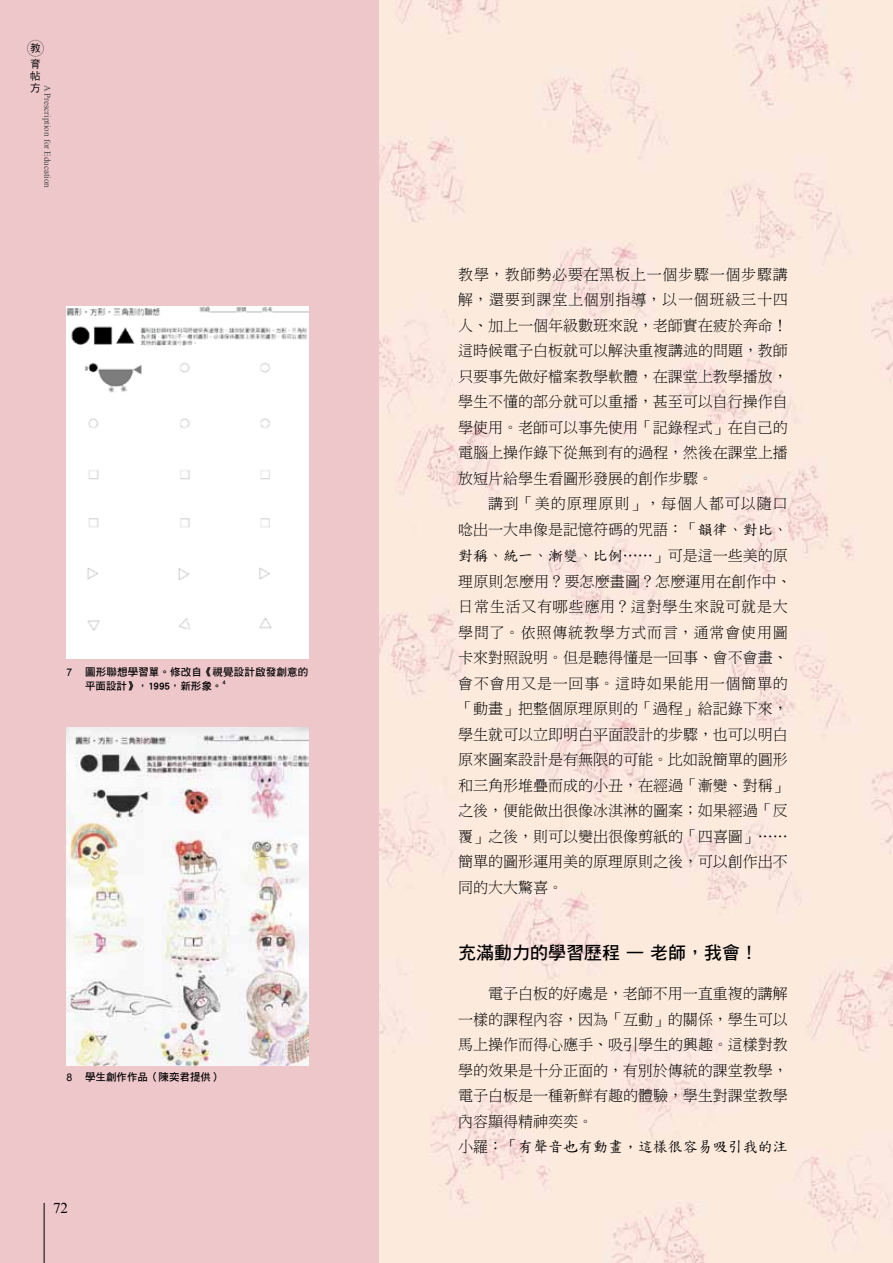
<style>
.page{position:relative;width:893px;height:1263px;background:#fff}
.page>*{position:absolute;margin:0;border:0;box-sizing:border-box;transform-origin:0 0}
.t1{font:18px "DF Hei Std W7";color:#000}
.t2{font:15px/25.5px "DF Ming Lt HK BF";color:#000;text-align:justify}
.t3{font:15px "DF Biao Kai Shu SB HKSCSP U";color:#000}
.t4{font:15px/25.5px "DF Ming Lt HK BF";letter-spacing:.03em;color:#000;text-align:right}
.t5{font:15px "Times New Roman";color:#000}
.t6{font:10.5px/13.5px "DF Hei Bd HKP BF";color:#000}
.t7{font:10.5px/16px "DF Hei Md HKP BF";color:#000}
.t8{font:9px "Times New Roman";color:#4c4948}
.t9{font:6.15px "DF Hei Bd HKP BF";color:#000}
.s1{font-family:"Arial"}
.s2{font-family:"DF Biao Kai Shu SB HKSCSP U"}
.s3{font-family:"DF Ming Lt HK BF"}
</style>
<div class="page">
<img style="left:378px;top:0;width:515px;height:1263px">
<div style="left:0;top:0;width:378px;height:1263px;background:#eec7cb"></div>
<div style="left:67px;top:307px;width:241px;height:351px;background:#fff"></div>
<img style="left:67px;top:727px;width:241px;height:338px">
<hr style="left:44px;top:1203px;width:1px;height:60px;background:#000">
<div style="left:27px;top:40px;width:17px;height:17px;border:1px solid #000;border-radius:50%"></div>
<p class="t7" style="left:30px;top:41px;width:12px">教育</p>
<p class="t7" style="left:30px;top:71px;width:12px;line-height:12px">帖方</p>
<p class="t8" style="left:54px;top:85px;width:105px;rotate:90deg">A Prescription for Education</p>
<p class="t6" style="left:85px;top:665px;width:225px;text-indent:-18px"><span class="s1">7</span> 圖形聯想學習單。修改自《視覺設計啟發創意的平面設計》，1995，新形象。</p>
<p class="t9" style="left:222px;top:679px;width:5px">4</p>
<p class="t6" style="left:67px;top:1070px;width:156px"><span class="s1">8</span> 學生創作作品（陳奕君提供）</p>
<p class="t5" style="left:53px;top:1198px;width:16px">72</p>
<p class="t2" style="left:458px;top:261px;width:331px">教學，教師勢必要在黑板上一個步驟一個步驟講解，還要到課堂上個別指導，以一個班級三十四人、加上一個年級數班來說，老師實在疲於奔命！這時候電子白板就可以解決重複講述的問題，教師只要事先做好檔案教學軟體，在課堂上教學播放，學生不懂的部分就可以重播，甚至可以自行操作自學使用。老師可以事先使用「記錄程式」在自己的電腦上操作錄下從無到有的過程，然後在課堂上播放短片給學生看圖形發展的創作步驟。</p>
<p class="t4" style="left:458px;top:491px;width:331px">講到「美的原理原則」，每個人都可以隨口<br>唸出一大串像是記憶符碼的咒語：「<span class="s2">韻律、對比、</span></p>
<p class="t3" style="left:458px;top:548px;width:331px">對稱、統一、漸變、比例……<span class="s3">」可是這一些美的原</span></p>
<p class="t2" style="left:458px;top:568px;width:335px;text-align:left">理原則怎麼用？要怎麼畫圖？怎麼運用在創作中、日常生活又有哪些應用？這對學生來說可就是大學問了。依照傳統教學方式而言，通常會使用圖卡來對照說明。但是聽得懂是一回事、會不會畫、會不會用又是一回事。這時如果能用一個簡單的「動畫」把整個原理原則的「過程」給記錄下來，學生就可以立即明白平面設計的步驟，也可以明白原來圖案設計是有無限的可能。比如說簡單的圓形和三角形堆疊而成的小丑，在經過「漸變、對稱」之後，便能做出很像冰淇淋的圖案；如果經過「反覆」之後，則可以變出很像剪紙的「四喜圖」……簡單的圖形運用美的原理原則之後，可以創作出不同的大大驚喜。</p>
<p class="t1" style="left:458px;top:943px;width:301px">充滿動力的學習歷程 — 老師，我會！</p>
<p class="t2" style="left:458px;top:981px;width:331px;text-indent:30px">電子白板的好處是，老師不用一直重複的講解一樣的課程內容，因為「互動」的關係，學生可以馬上操作而得心應手、吸引學生的興趣。這樣對教學的效果是十分正面的，有別於傳統的課堂教學，電子白板是一種新鮮有趣的體驗，學生對課堂教學內容顯得精神奕奕。</p>
<p class="t3" style="left:458px;top:1139px;width:331px"><span class="s3">小羅：「</span>有聲音也有動畫，這樣很容易吸引我的注</p>
</div>
